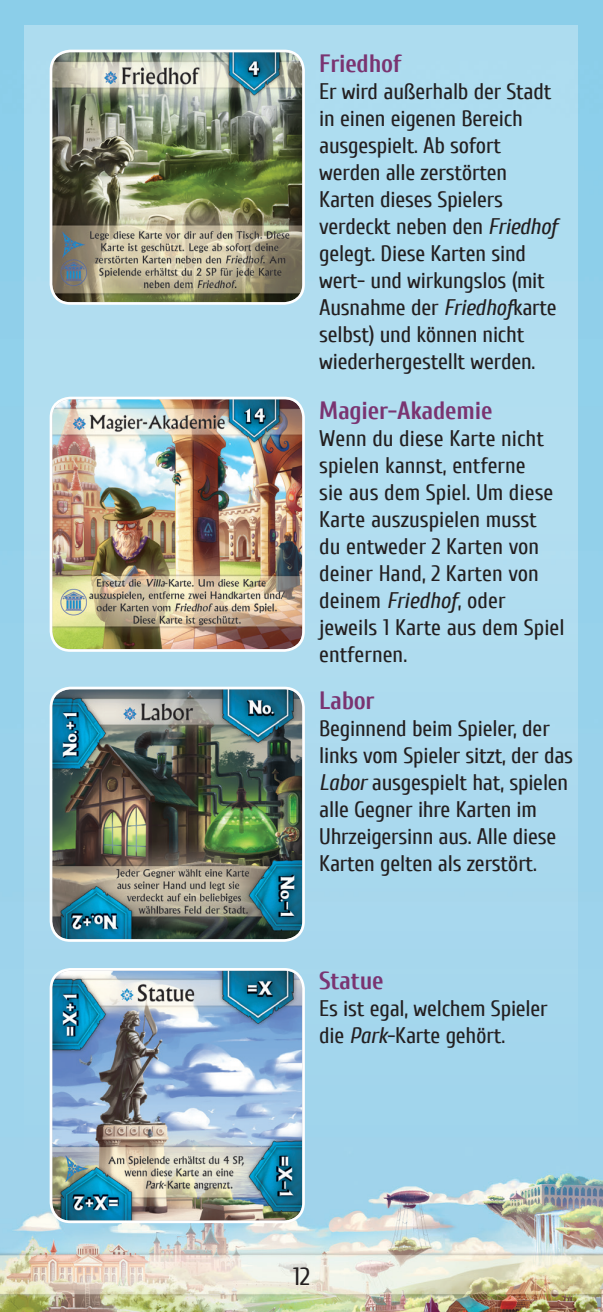
<style>
.page{position:relative;width:603px;height:1312px;background:#fff}
.page>*{position:absolute;margin:0;border:0;box-sizing:border-box;transform-origin:0 0}
.t1{font:700 25px "Cuprum";letter-spacing:-.01em;color:#7a3471}
.t2{font:25px "Cuprum";color:#231f20}
.t3{font:22.5px/27px "Cuprum";letter-spacing:-.01em;color:#231f20}
.s1{font-style:italic}
</style>
<div class="page">
<img style="left:0;top:0;width:602px;height:1311px">
<div style="left:25px;top:25px;width:553px;height:1146px;background:linear-gradient(to right,#b1ddf0,#abdaef)"></div>
<img style="left:52px;top:689px;width:250px;height:250px">
<div style="left:50px;top:686px;width:255px;height:255px;border:3px solid #fff;border-radius:19px"></div>
<img style="left:52px;top:399px;width:250px;height:250px">
<div style="left:50px;top:396px;width:255px;height:255px;border:3px solid #fff;border-radius:19px"></div>
<img style="left:52px;top:52px;width:250px;height:250px">
<div style="left:50px;top:50px;width:255px;height:255px;border:3px solid #fff;border-radius:19px"></div>
<img style="left:52px;top:970px;width:250px;height:250px">
<div style="left:50px;top:967px;width:255px;height:255px;border:3px solid #fff;border-radius:19px"></div>
<p class="t1" style="left:319px;top:50px;width:84px">Friedhof</p>
<p class="t3" style="left:319px;top:78px;width:240px">Er wird außerhalb der Stadt in einen eigenen Bereich ausgespielt. Ab sofort werden alle zerstörten<br>Karten dieses Spielers verdeckt neben den <span class="s1">Friedhof </span>gelegt. Diese Karten sind wert- und wirkungslos (mit<br>Ausnahme der <span class="s1">Friedhof</span>karte selbst) und können nicht wiederhergestellt werden.</p>
<p class="t1" style="left:319px;top:396px;width:175px">Magier-Akademie</p>
<p class="t3" style="left:319px;top:425px;width:247px">Wenn du diese Karte nicht spielen kannst, entferne<br>sie aus dem Spiel. Um diese<br>Karte auszuspielen musst<br>du entweder 2 Karten von deiner Hand, 2 Karten von deinem <span class="s1">Friedhof</span>, oder jeweils 1 Karte aus dem Spiel entfernen.</p>
<p class="t1" style="left:319px;top:686px;width:57px">Labor</p>
<p class="t3" style="left:319px;top:715px;width:255px">Beginnend beim Spieler, der links vom Spieler sitzt, der das<br><span class="s1">Labor</span> ausgespielt hat, spielen alle Gegner ihre Karten im<br>Uhrzeigersinn aus. Alle diese<br>Karten gelten als zerstört.</p>
<p class="t1" style="left:319px;top:966px;width:66px">Statue</p>
<p class="t3" style="left:319px;top:994px;width:230px">Es ist egal, welchem Spieler die <span class="s1">Park</span>-Karte gehört.</p>
<p class="t2" style="left:293px;top:1262px;width:18px">12</p>
</div>
